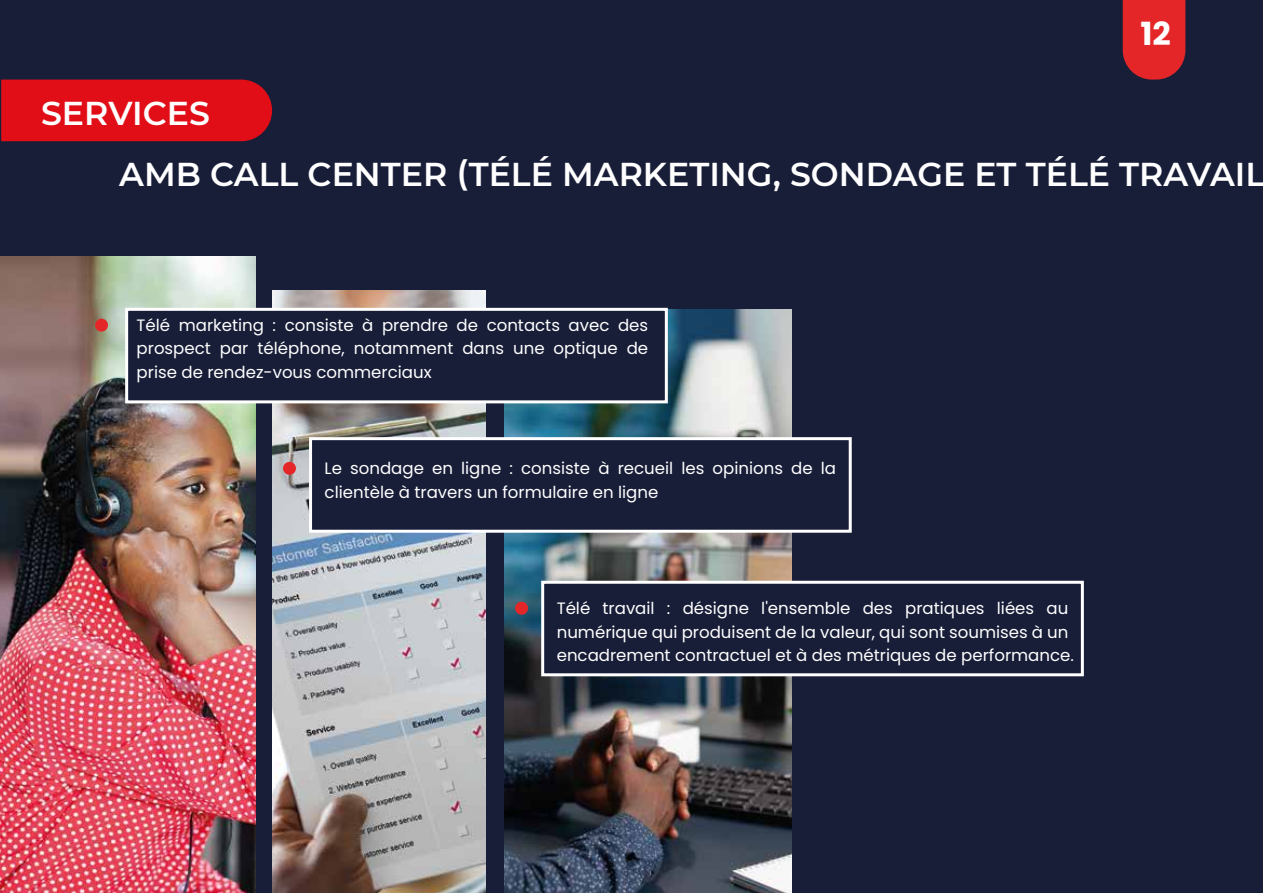
<style>
.page{position:relative;width:1263px;height:893px;background:#181d38}
.page>*{position:absolute;margin:0;border:0;box-sizing:border-box;transform-origin:0 0}
.t1{font:600 33px "Montserrat";color:#fff}
.t2{font:700 31.95px "Poppins";color:#fff}
.t3{font:16.5px/23.5px "Poppins";color:#fff}
</style>
<div class="page">
<img style="left:0;top:257px;width:256px;height:636px">
<img style="left:272px;top:291px;width:214px;height:602px">
<img style="left:505px;top:309px;width:287px;height:584px">
<div style="left:125px;top:308px;width:543px;height:95px;background:#181d38;border:3px solid #fff"></div>
<div style="left:309px;top:437px;width:543px;height:96px;background:#181d38;border:3px solid #fff"></div>
<div style="left:541px;top:581px;width:543px;height:95px;background:#181d38;border:3px solid #fff"></div>
<div style="left:1px;top:80px;width:271px;height:61px;background:#e20e17"></div>
<div style="left:95px;top:319px;width:13px;height:13px;background:#e52629;border-radius:50%"></div>
<div style="left:283px;top:462px;width:13px;height:13px;background:#e52629;border-radius:50%"></div>
<div style="left:515px;top:602px;width:13px;height:13px;background:#e52629;border-radius:50%"></div>
<svg style="left:1123px;top:0;width:62px;height:80px;background:#d5252a"></svg>
<h1 class="t1" style="left:41px;top:90px;width:170px">SERVICES</h1>
<h2 class="t2" style="left:1140px;top:15px;width:32px">12</h2>
<h1 class="t1" style="left:119px;top:150px;width:1148px">AMB CALL CENTER (TÉLÉ MARKETING, SONDAGE ET TÉLÉ TRAVAIL</h1>
<p class="t3" style="left:137px;top:313px;width:513px;text-align:justify">Télé marketing : consiste à prendre de contacts avec des prospect par téléphone, notamment dans une optique de prise de rendez-vous commerciaux</p>
<p class="t3" style="left:325px;top:457px;width:513px">Le sondage en ligne : consiste à recueil les opinions de la clientèle à travers un formulaire en ligne</p>
<p class="t3" style="left:557px;top:596px;width:519px">Télé travail : désigne l'ensemble des pratiques liées au numérique qui produisent de la valeur, qui sont soumises à un encadrement contractuel et à des métriques de performance.</p>
</div>
